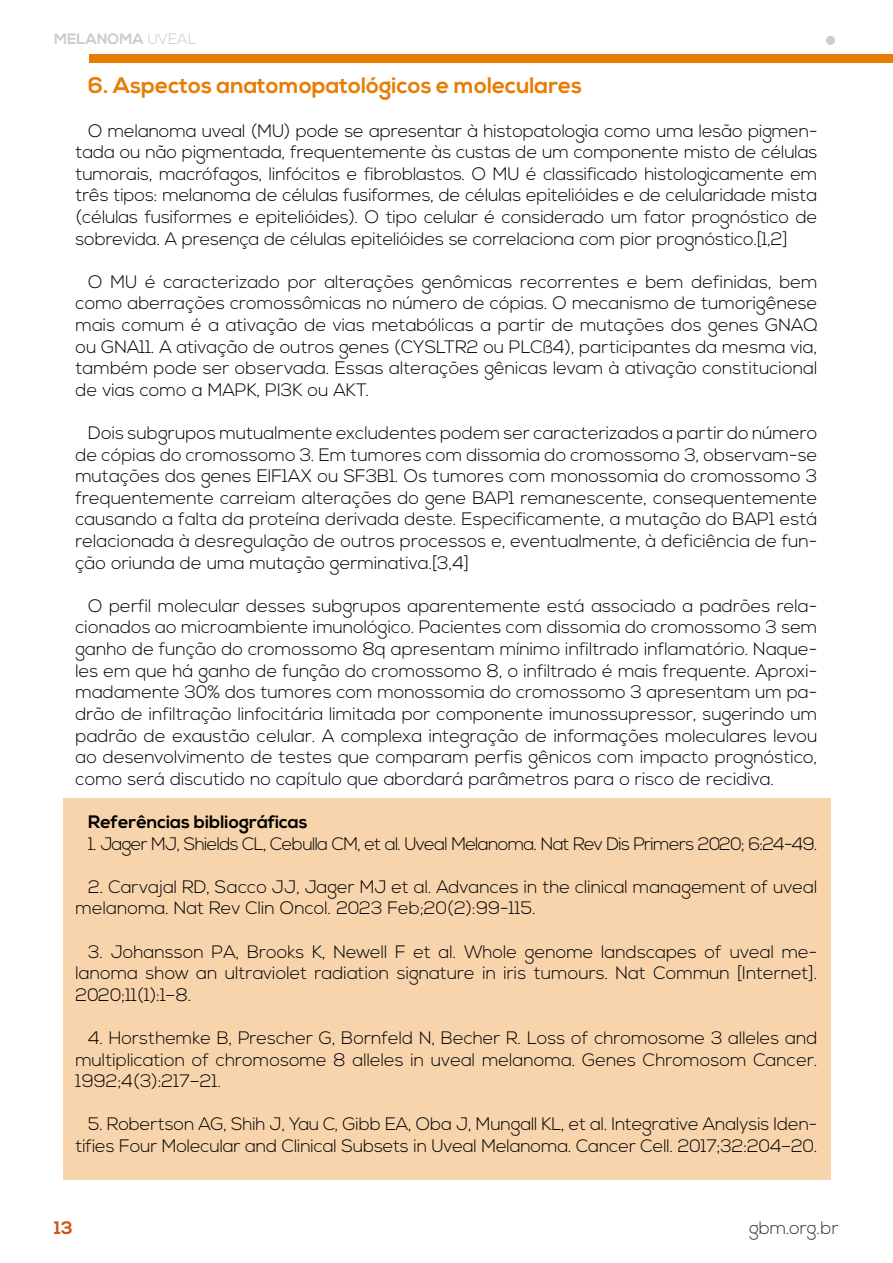
<style>
.page{position:relative;width:893px;height:1263px;background:#fff}
.page>*{position:absolute;margin:0;border:0;box-sizing:border-box;transform-origin:0 0}
.t1{font:700 22.5px "Nexa";color:#e87d05}
.t2{font:300 18px/21.6px "Nexa";color:#000;text-align:justify}
.t3{font:300 18px "Nexa";letter-spacing:-.04em;color:#000}
.t4{font:700 18px "Nexa";color:#000}
.t5{font:300 18px "Nexa";color:#303131}
.t6{font:700 18px "Nexa";color:#ce5416}
.t7{font:700 15px "Nexa";color:#cdcccc}
.s1{font-weight:300}
</style>
<div class="page">
<div style="left:826px;top:36px;width:9px;height:9px;background:#ccc;border-radius:50%"></div>
<div style="left:64px;top:798px;width:767px;height:382px;background:#f7d4ac"></div>
<div style="left:89px;top:54px;width:804px;height:9px;background:#e87d05"></div>
<p class="t7" style="left:54px;top:30px;width:144px">MELANOMA <span class="s1">UVEAL</span></p>
<p class="t1" style="left:88px;top:73px;width:496px">6. Aspectos anatomopatológicos e moleculares</p>
<p class="t2" style="left:75px;top:120px;width:744px;text-indent:13px">O melanoma uveal (MU) pode se apresentar à histopatologia como uma lesão pigmen&shy;tada ou não pigmentada, frequentemente às custas de um componente misto de células tumorais, macrófagos, linfócitos e fibroblastos. O MU é classificado histologicamente em três tipos: melanoma de células fusiformes, de células epitelióides e de celularidade mista (células fusiformes e epitelióides). O tipo celular é considerado um fator prognóstico de sobrevida. A presença de células epitelióides se correlaciona com pior prognóstico.[1,2]</p>
<p class="t2" style="left:75px;top:272px;width:744px;text-indent:13px">O MU é caracterizado por alterações genômicas recorrentes e bem definidas, bem como aberrações cromossômicas no número de cópias. O mecanismo de tumorigênese mais comum é a ativação de vias metabólicas a partir de mutações dos genes GNAQ ou GNA11. A ativação de outros genes (CYSLTR2 ou PLCß4), participantes da mesma via, também pode ser observada. Essas alterações gênicas levam à ativação constitucional de vias como a MAPK, PI3K ou AKT.</p>
<p class="t2" style="left:75px;top:423px;width:744px;text-indent:13px">Dois subgrupos mutualmente excludentes podem ser caracterizados a partir do número de cópias do cromossomo 3. Em tumores com dissomia do cromossomo 3, observam-se mutações dos genes EIF1AX ou SF3B1. Os tumores com monossomia do cromossomo 3 frequentemente carreiam alterações do gene BAP1 remanescente, consequentemente causando a falta da proteína derivada deste. Especificamente, a mutação do BAP1 está relacionada à desregulação de outros processos e, eventualmente, à deficiência de fun&shy;ção oriunda de uma mutação germinativa.[3,4]</p>
<p class="t2" style="left:75px;top:596px;width:744px;text-indent:13px">O perfil molecular desses subgrupos aparentemente está associado a padrões rela&shy;cionados ao microambiente imunológico. Pacientes com dissomia do cromossomo 3 sem ganho de função do cromossomo 8q apresentam mínimo infiltrado inflamatório. Naque&shy;les em que há ganho de função do cromossomo 8, o infiltrado é mais frequente. Aproxi&shy;madamente 30% dos tumores com monossomia do cromossomo 3 apresentam um pa&shy;drão de infiltração linfocitária limitada por componente imunossupressor, sugerindo um padrão de exaustão celular. A complexa integração de informações moleculares levou ao desenvolvimento de testes que comparam perfis gênicos com impacto prognóstico, como será discutido no capítulo que abordará parâmetros para o risco de recidiva.</p>
<p class="t4" style="left:88px;top:811px;width:221px">Referências bibliográficas</p>
<p class="t3" style="left:88px;top:833px;width:731px">1. Jager MJ, Shields CL, Cebulla CM, et al. Uveal Melanoma. Nat Rev Dis Primers 2020; 6:24-49.</p>
<p class="t2" style="left:75px;top:876px;width:744px;text-indent:13px">2. Carvajal RD, Sacco JJ, Jager MJ et al. Advances in the clinical management of uveal melanoma. Nat Rev Clin Oncol. 2023 Feb;20(2):99-115.</p>
<p class="t2" style="left:75px;top:941px;width:744px;text-indent:13px">3. Johansson PA, Brooks K, Newell F et al. Whole genome landscapes of uveal me&shy;lanoma show an ultraviolet radiation signature in iris tumours. Nat Commun [Internet].<br>2020;11(1):1–8.</p>
<p class="t2" style="left:75px;top:1028px;width:744px;text-indent:13px">4. Horsthemke B, Prescher G, Bornfeld N, Becher R. Loss of chromosome 3 alleles and multiplication of chromosome 8 alleles in uveal melanoma. Genes Chromosom Cancer.<br>1992;4(3):217–21.</p>
<p class="t2" style="left:75px;top:1114px;width:744px;text-align:right">5. Robertson AG, Shih J, Yau C, Gibb EA, Oba J, Mungall KL, et al. Integrative Analysis Iden&shy;tifies Four Molecular and Clinical Subsets in Uveal Melanoma. Cancer Cell. 2017;32:204–20.</p>
<p class="t6" style="left:54px;top:1217px;width:20px">13</p>
<p class="t5" style="left:749px;top:1217px;width:91px">gbm.org.br</p>
</div>
